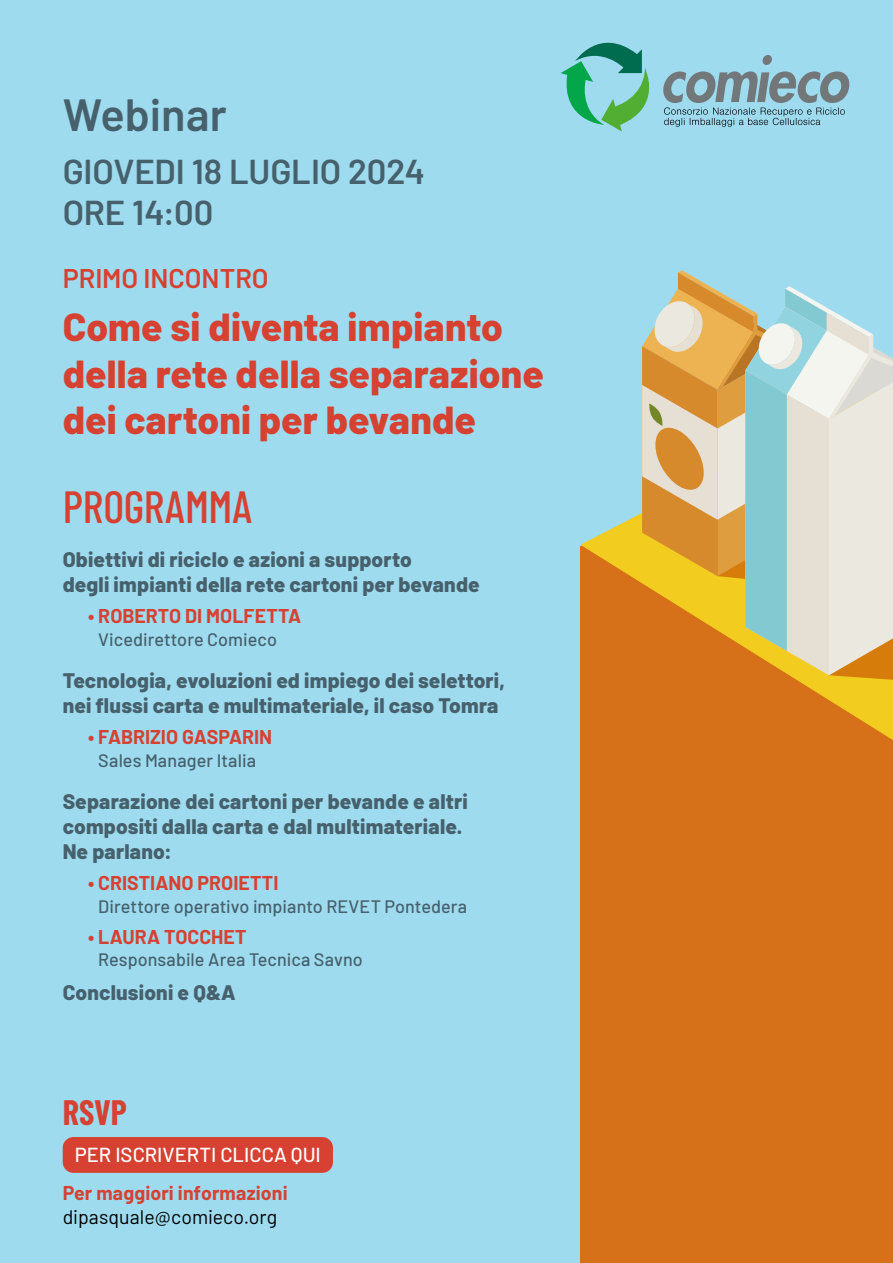
<style>
.page{position:relative;width:893px;height:1263px;background:#9edbef}
.page>*{position:absolute;margin:0;border:0;box-sizing:border-box;transform-origin:0 0}
.t1{font:500 45px "Barlow Condensed";color:#d64131}
.t2{font:600 45px "Barlow";color:#46606c}
.t3{font:800 39px/46.8px "Barlow";letter-spacing:.005em;color:#d64131}
.t4{font:600 34.5px/41.4px "Barlow";letter-spacing:-.005em;color:#46606c}
.t5{font:700 34.5px "Barlow Condensed";color:#d64131}
.t6{font:600 27px "Barlow";letter-spacing:-.005em;color:#d64131}
.t7{font:800 21px/25.2px "Barlow";letter-spacing:.005em;color:#46606c}
.t8{font:500 20.25px "Barlow";color:#fff}
.t9{font:700 19.5px "Barlow";color:#d64131}
.t10{font:19.5px "Barlow";color:#000}
.t11{font:500 18px "Barlow";color:#46606c}
</style>
<div class="page">
<div style="left:580px;top:546px;width:313px;height:717px;background:#d67119"></div>
<svg style="left:580px;top:513px;width:313px;height:227px"></svg>
<svg style="left:642px;top:270px;width:251px;height:414px"></svg>
<svg style="left:561px;top:42px;width:289px;height:90px"></svg>
<div style="left:63px;top:1137px;width:270px;height:36px;background:#d64131;border-radius:11px"></div>
<h1 class="t2" style="left:63px;top:82px;width:166px">Webinar</h1>
<h3 class="t4" style="left:63px;top:148px;width:364px">GIOVEDI 18 LUGLIO 2024<br>ORE 14:00</h3>
<p class="t6" style="left:63px;top:259px;width:208px">PRIMO INCONTRO</p>
<h2 class="t3" style="left:63px;top:300px;width:483px">Come si diventa impianto della rete della separazione dei cartoni per bevande</h2>
<h1 class="t1" style="left:63px;top:475px;width:191px">PROGRAMMA</h1>
<p class="t7" style="left:63px;top:545px;width:418px">Obiettivi di riciclo e azioni a supporto<br>degli impianti della rete cartoni per bevande</p>
<p class="t9" style="left:88px;top:602px;width:215px">• ROBERTO DI MOLFETTA</p>
<p class="t11" style="left:98px;top:626px;width:180px">Vicedirettore Comieco</p>
<p class="t7" style="left:63px;top:666px;width:444px">Tecnologia, evoluzioni ed impiego dei selettori, nei flussi carta e multimateriale, il caso Tomra</p>
<p class="t9" style="left:88px;top:723px;width:186px">• FABRIZIO GASPARIN</p>
<p class="t11" style="left:98px;top:747px;width:159px">Sales Manager Italia</p>
<p class="t7" style="left:63px;top:787px;width:406px">Separazione dei cartoni per bevande e altri compositi dalla carta e dal multimateriale.<br>Ne parlano:</p>
<p class="t9" style="left:88px;top:869px;width:192px">• CRISTIANO PROIETTI</p>
<p class="t11" style="left:98px;top:893px;width:370px">Direttore operativo impianto REVET Pontedera</p>
<p class="t9" style="left:88px;top:922px;width:160px">• LAURA TOCCHET</p>
<p class="t11" style="left:98px;top:947px;width:266px">Responsabile Area Tecnica Savno</p>
<p class="t7" style="left:63px;top:978px;width:175px">Conclusioni e Q&amp;A</p>
<h3 class="t5" style="left:63px;top:1088px;width:66px">RSVP</h3>
<p class="t8" style="left:75px;top:1140px;width:248px">PER ISCRIVERTI CLICCA QUI</p>
<p class="t9" style="left:63px;top:1179px;width:226px">Per maggiori informazioni</p>
<p class="t10" style="left:63px;top:1202px;width:216px">dipasquale@comieco.org</p>
</div>
